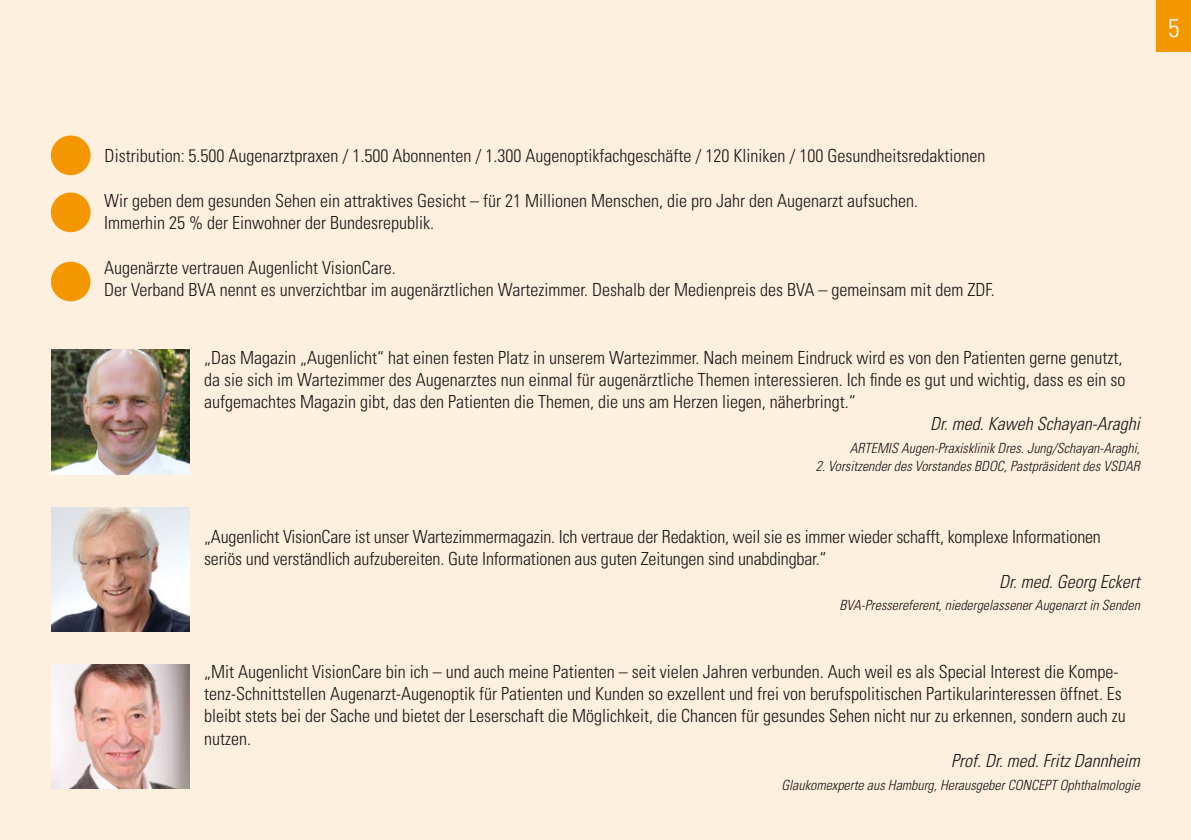
<style>
.page{position:relative;width:1191px;height:840px;background:#fff}
.page>*{position:absolute;margin:0;border:0;box-sizing:border-box;transform-origin:0 0}
.t1{font:300 condensed 25.6px "Univers";color:#fff}
.t2{font:300 condensed 18px/22.4px "Univers";color:#181716}
.t3{font:italic 300 condensed 18px "Univers";color:#181716}
.t4{font:italic 300 condensed 14px "Univers";color:#181716}
</style>
<div class="page">
<div style="left:0;top:0;width:1191px;height:839px;background:#fef0de"></div>
<div style="left:1157px;top:0;width:34px;height:51px;background:#f49700"></div>
<img style="left:51px;top:349px;width:138px;height:125px">
<img style="left:51px;top:507px;width:138px;height:124px">
<img style="left:51px;top:664px;width:138px;height:124px">
<div style="left:51px;top:261px;width:40px;height:40px;background:#f49700;border-radius:50%"></div>
<div style="left:51px;top:192px;width:40px;height:40px;background:#f49700;border-radius:50%"></div>
<div style="left:51px;top:135px;width:40px;height:40px;background:#f49700;border-radius:50%"></div>
<h1 class="t1" style="left:1168px;top:13px;width:13px">5</h1>
<p class="t2" style="left:105px;top:144px;width:882px">Distribution: 5.500 Augenarztpraxen / 1.500 Abonnenten / 1.300 Augenoptikfachgeschäfte / 120 Kliniken / 100 Gesundheitsredaktionen</p>
<p class="t2" style="left:104px;top:189px;width:815px">Wir geben dem gesunden Sehen ein attraktives Gesicht – für 21 Millionen Menschen, die pro Jahr den Augenarzt aufsuchen.<br>Immerhin 25 % der Einwohner der Bundesrepublik.</p>
<p class="t2" style="left:104px;top:256px;width:892px">Augenärzte vertrauen Augenlicht VisionCare.<br>Der Verband BVA nennt es unverzichtbar im augenärztlichen Wartezimmer. Deshalb der Medienpreis des BVA – gemeinsam mit dem ZDF.</p>
<p class="t2" style="left:204px;top:345px;width:923px">„Das Magazin „Augenlicht“ hat einen festen Platz in unserem Wartezimmer. Nach meinem Eindruck wird es von den Patienten gerne genutzt, da sie sich im Wartezimmer des Augenarztes nun einmal für augenärztliche Themen interessieren. Ich finde es gut und wichtig, dass es ein so aufgemachtes Magazin gibt, das den Patienten die Themen, die uns am Herzen liegen, näherbringt.“</p>
<p class="t3" style="left:930px;top:413px;width:211px">Dr. med. Kaweh Schayan-Araghi</p>
<p class="t4" style="left:850px;top:439px;width:291px">ARTEMIS Augen-Praxisklinik Dres. Jung/Schayan-Araghi,</p>
<p class="t4" style="left:816px;top:457px;width:325px">2. Vorsitzender des Vorstandes BDOC, Pastpräsident des VSDAR</p>
<p class="t2" style="left:204px;top:525px;width:898px">„Augenlicht VisionCare ist unser Wartezimmermagazin. Ich vertraue der Redaktion, weil sie es immer wieder schafft, komplexe Informationen seriös und verständlich aufzubereiten. Gute Informationen aus guten Zeitungen sind unabdingbar.“</p>
<p class="t3" style="left:999px;top:570px;width:142px">Dr. med. Georg Eckert</p>
<p class="t4" style="left:839px;top:596px;width:302px">BVA-Pressereferent, niedergelassener Augenarzt in Senden</p>
<p class="t2" style="left:204px;top:659px;width:923px">„Mit Augenlicht VisionCare bin ich – und auch meine Patienten – seit vielen Jahren verbunden. Auch weil es als Special Interest die Kompe&shy;tenz-Schnittstellen Augenarzt-Augenoptik für Patienten und Kunden so exzellent und frei von berufspolitischen Partikularinteressen öffnet. Es bleibt stets bei der Sache und bietet der Leserschaft die Möglichkeit, die Chancen für gesundes Sehen nicht nur zu erkennen, sondern auch zu nutzen.</p>
<p class="t3" style="left:951px;top:749px;width:190px">Prof. Dr. med. Fritz Dannheim</p>
<p class="t4" style="left:781px;top:775px;width:360px">Glaukomexperte aus Hamburg, Herausgeber CONCEPT Ophthalmologie</p>
</div>
